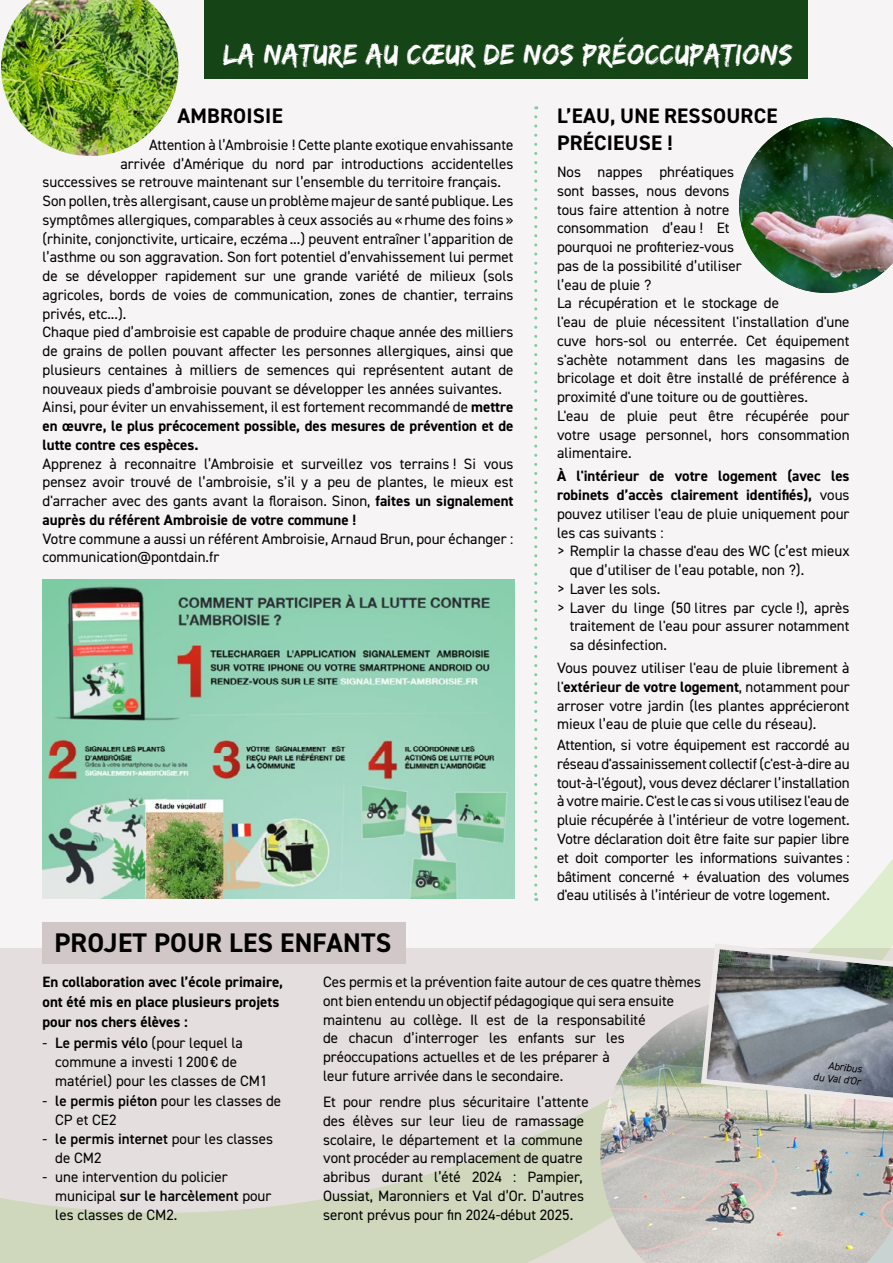
<style>
.page{position:relative;width:893px;height:1263px;background:#f6f4f4}
.page>*{position:absolute;margin:0;border:0;box-sizing:border-box;transform-origin:0 0}
.t1{font:30px "Edo SZ";letter-spacing:.02em;color:#fff;scale:.95 1}
.t2{font:700 27px "DIN2014";letter-spacing:.01em;color:#000}
.t3{font:700 21px/27px "DIN2014";letter-spacing:.01em;color:#000}
.t4{font:15px/18.8px "DIN2014";color:#000}
.t5{font:700 15px/20px "DIN2014";color:#000}
.t6{font:italic 10.5px/12.6px "DIN2014";color:#000;text-align:right}
.s1{font-weight:700}
.s2{font-weight:400}
.s3{font-weight:600}
</style>
<div class="page">
<div style="left:204px;top:0;width:603px;height:79px;background:#164817"></div>
<img style="left:1px;top:0;width:177px;height:156px">
<svg style="left:0;top:948px;width:698px;height:315px;background:#dfdcd5"></svg>
<div style="left:43px;top:922px;width:363px;height:41px;background:#d2c7c7"></div>
<img style="left:600px;top:1003px;width:293px;height:260px">
<svg style="left:534px;top:117px;width:3px;height:784px"></svg>
<svg style="left:698px;top:941px;width:195px;height:165px;background:#9da2a5"></svg>
<img style="left:43px;top:580px;width:471px;height:319px">
<img style="left:739px;top:118px;width:154px;height:175px">
<h1 class="t1" style="left:223px;top:37px;width:601px">LA NATURE AU CŒUR DE NOS PRÉOCCUPATIONS</h1>
<h3 class="t3" style="left:178px;top:102px;width:107px">AMBROISIE</h3>
<p class="t4" style="left:149px;top:135px;width:366px">Attention à l’Ambroisie ! Cette plante exotique envahissante</p>
<p class="t4" style="left:121px;top:154px;width:394px">arrivée d’Amérique du nord par introductions accidentelles</p>
<p class="t4" style="left:43px;top:173px;width:460px">successives se retrouve maintenant sur l’ensemble du territoire français.</p>
<p class="t4" style="left:43px;top:191px;width:472px">Son pollen, très allergisant, cause un problème majeur de santé publique. Les</p>
<p class="t4" style="left:43px;top:210px;width:472px">symptômes allergiques, comparables à ceux associés au «rhume des foins»</p>
<p class="t4" style="left:43px;top:229px;width:473px">(rhinite, conjonctivite, urticaire, eczéma ...) peuvent entraîner l’apparition de</p>
<p class="t4" style="left:43px;top:248px;width:473px">l’asthme ou son aggravation. Son fort potentiel d’envahissement lui permet</p>
<p class="t4" style="left:43px;top:266px;width:472px">de se développer rapidement sur une grande variété de milieux (sols</p>
<p class="t4" style="left:43px;top:285px;width:472px">agricoles, bords de voies de communication, zones de chantier, terrains</p>
<p class="t4" style="left:43px;top:304px;width:85px">privés, etc...).</p>
<p class="t4" style="left:43px;top:323px;width:472px">Chaque pied d’ambroisie est capable de produire chaque année des milliers</p>
<p class="t4" style="left:43px;top:341px;width:473px">de grains de pollen pouvant affecter les personnes allergiques, ainsi que</p>
<p class="t4" style="left:43px;top:360px;width:473px">plusieurs centaines à milliers de semences qui représentent autant de</p>
<p class="t4" style="left:43px;top:379px;width:461px">nouveaux pieds d’ambroisie pouvant se développer les années suivantes.</p>
<p class="t4" style="left:43px;top:398px;width:473px">Ainsi, pour éviter un envahissement, il est fortement recommandé de <span class="s1">mettre</span></p>
<p class="t5" style="left:43px;top:416px;width:472px">en œuvre, le plus précocement possible, des mesures de prévention et de</p>
<p class="t5" style="left:43px;top:435px;width:157px">lutte contre ces espèces.</p>
<p class="t4" style="left:43px;top:454px;width:473px;text-align:justify">Apprenez à reconnaitre l’Ambroisie et surveillez vos terrains ! Si vous pensez avoir trouvé de l’ambroisie, s’il y a peu de plantes, le mieux est d'arracher avec des gants avant la floraison. Sinon, <span class="s1">faites un signalement auprès du référent Ambroisie de votre commune !</span></p>
<p class="t4" style="left:43px;top:529px;width:472px">Votre commune a aussi un référent Ambroisie, Arnaud Brun, pour échanger : communication@pontdain.fr</p>
<h2 class="t2" style="left:54px;top:925px;width:338px">PROJET POUR LES ENFANTS</h2>
<h3 class="t3" style="left:557px;top:102px;width:222px">L’EAU, UNE RESSOURCE<br>PRÉCIEUSE !</h3>
<p class="t4" style="left:557px;top:162px;width:294px">Nos nappes phréatiques<br>sont basses, nous devons<br>tous faire attention à notre<br>consommation d’eau ! Et<br>pourquoi ne profiteriez-vous<br>pas de la possibilité d’utiliser<br>l’eau de pluie ?<br>La récupération et le stockage de<br>l'eau de pluie nécessitent l'installation d'une cuve hors-sol ou enterrée. Cet équipement s'achète notamment dans les magasins de bricolage et doit être installé de préférence à proximité d'une toiture ou de gouttières.<br>L'eau de pluie peut être récupérée pour votre usage personnel, hors consommation alimentaire.</p>
<p class="t5" style="left:557px;top:466px;width:294px">À l'intérieur de votre logement (avec les</p>
<p class="t5" style="left:557px;top:485px;width:294px">robinets d’accès clairement identifiés), <span class="s2">vous</span></p>
<p class="t4" style="left:557px;top:504px;width:294px">pouvez utiliser l'eau de pluie uniquement pour</p>
<p class="t4" style="left:557px;top:523px;width:108px">les cas suivants :</p>
<p class="t4" style="left:557px;top:541px;width:294px">&gt; Remplir la chasse d'eau des WC (c’est mieux</p>
<p class="t4" style="left:570px;top:560px;width:236px">que d’utiliser de l’eau potable, non ?).</p>
<p class="t4" style="left:557px;top:579px;width:105px">&gt; Laver les sols.</p>
<p class="t4" style="left:557px;top:598px;width:294px">&gt; Laver du linge (50 litres par cycle !), après</p>
<p class="t4" style="left:570px;top:616px;width:281px">traitement de l'eau pour assurer notamment</p>
<p class="t4" style="left:570px;top:635px;width:99px">sa désinfection.</p>
<p class="t4" style="left:557px;top:658px;width:294px;text-align:justify">Vous pouvez utiliser l'eau de pluie librement à l'<span class="s1">extérieur de votre logement</span>, notamment pour arroser votre jardin (les plantes apprécieront mieux l’eau de pluie que celle du réseau).</p>
<p class="t4" style="left:557px;top:735px;width:294px;text-align:justify">Attention, si votre équipement est raccordé au réseau d'assainissement collectif (c'est-à-dire au tout-à-l'égout), vous devez déclarer l’installation à votre mairie. C'est le cas si vous utilisez l'eau de pluie récupérée à l’intérieur de votre logement.<br>Votre déclaration doit être faite sur papier libre et doit comporter les informations suivantes : bâtiment concerné + évaluation des volumes d'eau utilisés à l’intérieur de votre logement.</p>
<p class="t5" style="left:43px;top:972px;width:242px">En collaboration avec l’école primaire, ont été mis en place plusieurs projets pour nos chers élèves :</p>
<p class="t4" style="left:55px;top:1033px;width:214px;line-height:19.2px;text-indent:-13px">- <span class="s3">Le permis vélo</span> (pour lequel la commune a investi 1200 € de matériel) pour les classes de CM1</p>
<p class="t4" style="left:55px;top:1090px;width:227px;line-height:19.2px;text-indent:-13px">- <span class="s3">le permis piéton</span> pour les classes de<br>CP et CE2</p>
<p class="t4" style="left:55px;top:1129px;width:219px;line-height:19.2px;text-indent:-13px">- <span class="s3">le permis internet</span> pour les classes de CM2</p>
<p class="t4" style="left:55px;top:1167px;width:218px;line-height:19.2px;text-indent:-13px">- une intervention du policier municipal <span class="s3">sur le harcèlement</span> pour les classes de CM2.</p>
<p class="t4" style="left:323px;top:972px;width:380px">Ces permis et la prévention faite autour de ces quatre thèmes ont bien entendu un objectif pédagogique qui sera ensuite maintenu au collège. Il est de la responsabilité<br>de chacun d’interroger les enfants sur les préoccupations actuelles et de les préparer à<br>leur future arrivée dans le secondaire.</p>
<p class="t4" style="left:323px;top:1092px;width:267px">Et pour rendre plus sécuritaire l’attente des élèves sur leur lieu de ramassage scolaire, le département et la commune vont procéder au remplacement de quatre abribus durant l’été 2024 : Pampier, Oussiat, Maronniers et Val d’Or. D’autres seront prévus pour fin 2024-début 2025.</p>
<p class="t6" style="left:815px;top:1058px;width:49px;rotate:6deg">Abribus du Val d'Or</p>
</div>
